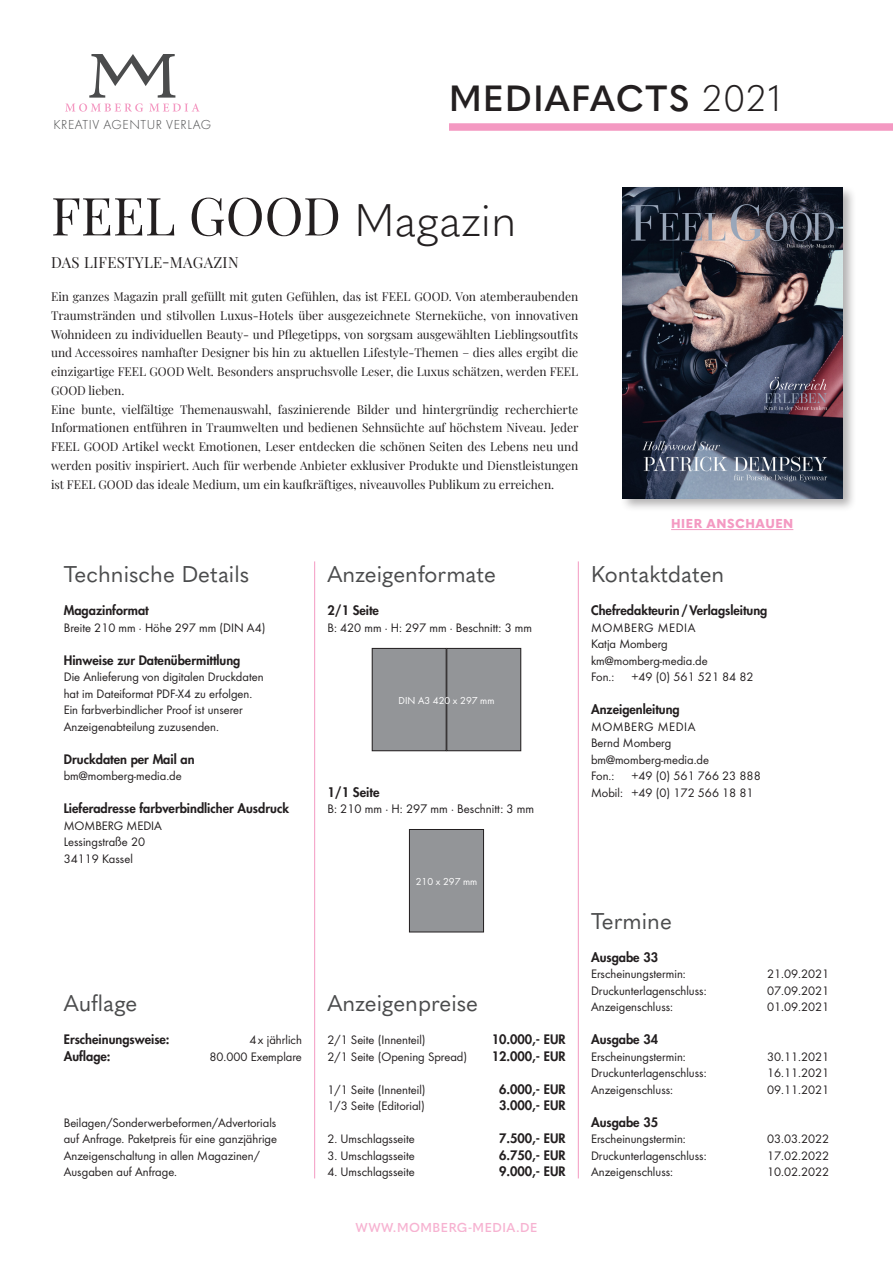
<style>
.page{position:relative;width:893px;height:1263px;background:#fff}
.page>*{position:absolute;margin:0;border:0;box-sizing:border-box;transform-origin:0 0}
.t1{font:52.5px "Playfair Display";color:#231f20}
.t2{font:600 36px "Quasimoda";letter-spacing:.04em;color:#231f20}
.t3{font:22.5px "Quasimoda";color:#4b4c4d}
.t4{font:15px "Playfair Display";letter-spacing:.02em;color:#231f20}
.t5{font:300 13.5px "Futura PT";letter-spacing:.04em;color:#4b4c4d}
.t6{font:12.9px "Futura Boo";color:#231f20}
.t7{font:800 12.9px "Futura";color:#231f20}
.t8{font:12.75px/16.5px "Futura Boo";color:#231f20}
.t9{font:800 12.75px "Futura";color:#231f20}
.t10{font:600 12.75px "Quasimoda";letter-spacing:.04em;color:#f499c2}
.t11{font:800 12.75px "Quasimoda";letter-spacing:.04em;color:#f499c2}
.t12{font:12px/18.8px "Playfair Display";color:#231f20}
.t13{font:10.5px "Futura Boo";color:#fff}
.s1{font-weight:300}
.s2{font-family:"Quasimoda";font-weight:300;font-size:45px}
</style>
<div class="page">
<div style="left:449px;top:123px;width:444px;height:8px;background:#f499c2"></div>
<svg style="left:65px;top:54px;width:135px;height:58px"></svg>
<hr style="left:314px;top:561px;width:1px;height:617px;background:#f499c2">
<hr style="left:578px;top:561px;width:1px;height:617px;background:#f499c2">
<div style="left:409px;top:829px;width:75px;height:103px;background:#939598"></div>
<div style="left:409px;top:829px;width:75px;height:103px;border:1px solid #231f20"></div>
<div style="left:372px;top:648px;width:74px;height:103px;background:#939598"></div>
<div style="left:372px;top:648px;width:74px;height:103px;border:1px solid #231f20"></div>
<div style="left:447px;top:648px;width:74px;height:103px;background:#939598"></div>
<div style="left:446px;top:648px;width:75px;height:103px;border:1px solid #231f20"></div>
<div style="left:620px;top:185px;width:237px;height:328px;background:#231f20;opacity:.35"></div>
<img style="left:622px;top:187px;width:220px;height:311px">
<hr style="left:671px;top:529px;width:122px;height:1px;background:#f499c2">
<p class="t5" style="left:53px;top:117px;width:160px">KREATIV AGENTUR VERLAG</p>
<h2 class="t2" style="left:449px;top:70px;width:333px">MEDIAFACTS <span class="s1">2021</span></h2>
<h1 class="t1" style="left:51px;top:175px;width:467px">FEEL GOOD <span class="s2">Magazin</span></h1>
<p class="t4" style="left:51px;top:251px;width:189px">DAS LIFESTYLE-MAGAZIN</p>
<p class="t12" style="left:51px;top:286px;width:529px">Ein ganzes Magazin prall gefüllt mit guten Gefühlen, das ist FEEL GOOD. Von atemberaubenden Traumstränden und stilvollen Luxus-Hotels über ausgezeichnete Sterneküche, von innovativen Wohnideen zu individuellen Beauty- und Pflegetipps, von sorgsam ausgewählten Lieblingsoutfits und Accessoires namhafter Designer bis hin zu aktuellen Lifestyle-Themen – dies alles ergibt die einzigartige FEEL GOOD Welt. Besonders anspruchsvolle Leser, die Luxus schätzen, werden FEEL GOOD lieben.<br>Eine bunte, vielfältige Themenauswahl, faszinierende Bilder und hintergründig recherchierte Informationen entführen in Traumwelten und bedienen Sehnsüchte auf höchstem Niveau. Jeder FEEL GOOD Artikel weckt Emotionen, Leser entdecken die schönen Seiten des Lebens neu und werden positiv inspiriert. Auch für werbende Anbieter exklusiver Produkte und Dienstleistungen ist FEEL GOOD das ideale Medium, um ein kaufkräftiges, niveauvolles Publikum zu erreichen.</p>
<p class="t11" style="left:671px;top:514px;width:124px">HIER ANSCHAUEN</p>
<h3 class="t3" style="left:64px;top:557px;width:187px">Technische Details</h3>
<p class="t9" style="left:64px;top:602px;width:87px">Magazinformat</p>
<p class="t8" style="left:64px;top:619px;width:203px">Breite 210 mm · Höhe 297 mm (DIN A4)</p>
<p class="t9" style="left:64px;top:651px;width:178px">Hinweise zur Datenübermittlung</p>
<p class="t8" style="left:64px;top:668px;width:201px">Die Anlieferung von digitalen Druckdaten hat im Dateiformat PDF-X4 zu erfolgen.<br>Ein farbverbindlicher Proof ist unserer Anzeigenabteilung zuzusenden.</p>
<p class="t9" style="left:64px;top:750px;width:132px">Druckdaten per Mail an</p>
<p class="t8" style="left:64px;top:767px;width:120px">bm@momberg-media.de</p>
<p class="t9" style="left:64px;top:800px;width:227px">Lieferadresse farbverbindlicher Ausdruck</p>
<p class="t8" style="left:64px;top:817px;width:100px">MOMBERG MEDIA<br>Lessingstraße 20<br>34119 Kassel</p>
<h3 class="t3" style="left:64px;top:986px;width:75px">Auflage</h3>
<p class="t9" style="left:64px;top:1031px;width:107px">Erscheinungsweise:</p>
<p class="t8" style="left:249px;top:1031px;width:54px">4x jährlich</p>
<p class="t9" style="left:64px;top:1047px;width:48px">Auflage:</p>
<p class="t8" style="left:210px;top:1048px;width:94px">80.000 Exemplare</p>
<p class="t8" style="left:64px;top:1114px;width:215px">Beilagen/Sonderwerbeformen/Advertorials auf Anfrage. Paketpreis für eine ganzjährige Anzeigenschaltung in allen Magazinen/ Ausgaben auf Anfrage.</p>
<h3 class="t3" style="left:327px;top:557px;width:170px">Anzeigenformate</h3>
<p class="t9" style="left:327px;top:602px;width:53px">2/1 Seite</p>
<p class="t8" style="left:327px;top:619px;width:206px">B: 420 mm · H: 297 mm · Beschnitt: 3 mm</p>
<p class="t13" style="left:399px;top:694px;width:97px">DIN A3 420 x 297 mm</p>
<p class="t7" style="left:327px;top:783px;width:54px">1/1 Seite</p>
<p class="t6" style="left:327px;top:801px;width:208px">B: 210 mm · H: 297 mm · Beschnitt: 3 mm</p>
<h3 class="t3" style="left:591px;top:557px;width:135px">Kontaktdaten</h3>
<p class="t9" style="left:591px;top:602px;width:178px">Chefredakteurin/Verlagsleitung</p>
<p class="t8" style="left:591px;top:619px;width:118px">MOMBERG MEDIA<br>Katja Momberg km@momberg-media.de<br>Fon.:</p>
<p class="t8" style="left:631px;top:668px;width:124px">+49 (0) 561 521 84 82</p>
<p class="t9" style="left:591px;top:701px;width:90px">Anzeigenleitung</p>
<p class="t8" style="left:591px;top:718px;width:120px">MOMBERG MEDIA<br>Bernd Momberg bm@momberg-media.de<br>Fon.:</p>
<p class="t8" style="left:591px;top:767px;width:171px;text-indent:40px">+49 (0) 561 766 23 888<br>Mobil: +49 (0) 172 566 18 81</p>
<p class="t13" style="left:416px;top:875px;width:63px">210 x 297 mm</p>
<h3 class="t3" style="left:327px;top:986px;width:152px">Anzeigenpreise</h3>
<p class="t8" style="left:327px;top:1031px;width:100px">2/1 Seite (Innenteil)</p>
<p class="t9" style="left:492px;top:1031px;width:75px">10.000,- EUR</p>
<p class="t8" style="left:327px;top:1048px;width:141px">2/1 Seite (Opening Spread)</p>
<p class="t9" style="left:492px;top:1047px;width:75px">12.000,- EUR</p>
<p class="t8" style="left:327px;top:1081px;width:100px">1/1 Seite (Innenteil)</p>
<p class="t9" style="left:499px;top:1080px;width:68px">6.000,- EUR</p>
<p class="t8" style="left:327px;top:1097px;width:99px">1/3 Seite (Editorial)</p>
<p class="t9" style="left:499px;top:1097px;width:68px">3.000,- EUR</p>
<p class="t8" style="left:327px;top:1130px;width:89px">2. Umschlagsseite</p>
<p class="t9" style="left:499px;top:1130px;width:68px">7.500,- EUR</p>
<p class="t8" style="left:327px;top:1147px;width:89px">3. Umschlagsseite</p>
<p class="t9" style="left:499px;top:1146px;width:68px">6.750,- EUR</p>
<p class="t8" style="left:327px;top:1163px;width:89px">4. Umschlagsseite</p>
<p class="t9" style="left:499px;top:1163px;width:68px">9.000,- EUR</p>
<h3 class="t3" style="left:591px;top:903px;width:82px">Termine</h3>
<p class="t9" style="left:591px;top:948px;width:69px">Ausgabe 33</p>
<p class="t8" style="left:591px;top:965px;width:96px">Erscheinungstermin:</p>
<p class="t8" style="left:767px;top:965px;width:64px">21.09.2021</p>
<p class="t8" style="left:591px;top:982px;width:117px">Druckunterlagenschluss:</p>
<p class="t8" style="left:767px;top:982px;width:64px">07.09.2021</p>
<p class="t8" style="left:591px;top:998px;width:84px">Anzeigenschluss:</p>
<p class="t8" style="left:767px;top:998px;width:64px">01.09.2021</p>
<p class="t9" style="left:591px;top:1031px;width:69px">Ausgabe 34</p>
<p class="t8" style="left:591px;top:1048px;width:96px">Erscheinungstermin:</p>
<p class="t8" style="left:767px;top:1048px;width:64px">30.11.2021</p>
<p class="t8" style="left:591px;top:1064px;width:117px">Druckunterlagenschluss:</p>
<p class="t8" style="left:767px;top:1064px;width:64px">16.11.2021</p>
<p class="t8" style="left:591px;top:1081px;width:84px">Anzeigenschluss:</p>
<p class="t8" style="left:767px;top:1081px;width:64px">09.11.2021</p>
<p class="t9" style="left:591px;top:1113px;width:69px">Ausgabe 35</p>
<p class="t8" style="left:591px;top:1130px;width:96px">Erscheinungstermin:</p>
<p class="t8" style="left:767px;top:1130px;width:64px">03.03.2022</p>
<p class="t8" style="left:591px;top:1147px;width:117px">Druckunterlagenschluss:</p>
<p class="t8" style="left:767px;top:1147px;width:64px">17.02.2022</p>
<p class="t8" style="left:591px;top:1163px;width:84px">Anzeigenschluss:</p>
<p class="t8" style="left:767px;top:1163px;width:64px">10.02.2022</p>
<p class="t10" style="left:355px;top:1217px;width:184px">WWW.MOMBERG-MEDIA.DE</p>
</div>
